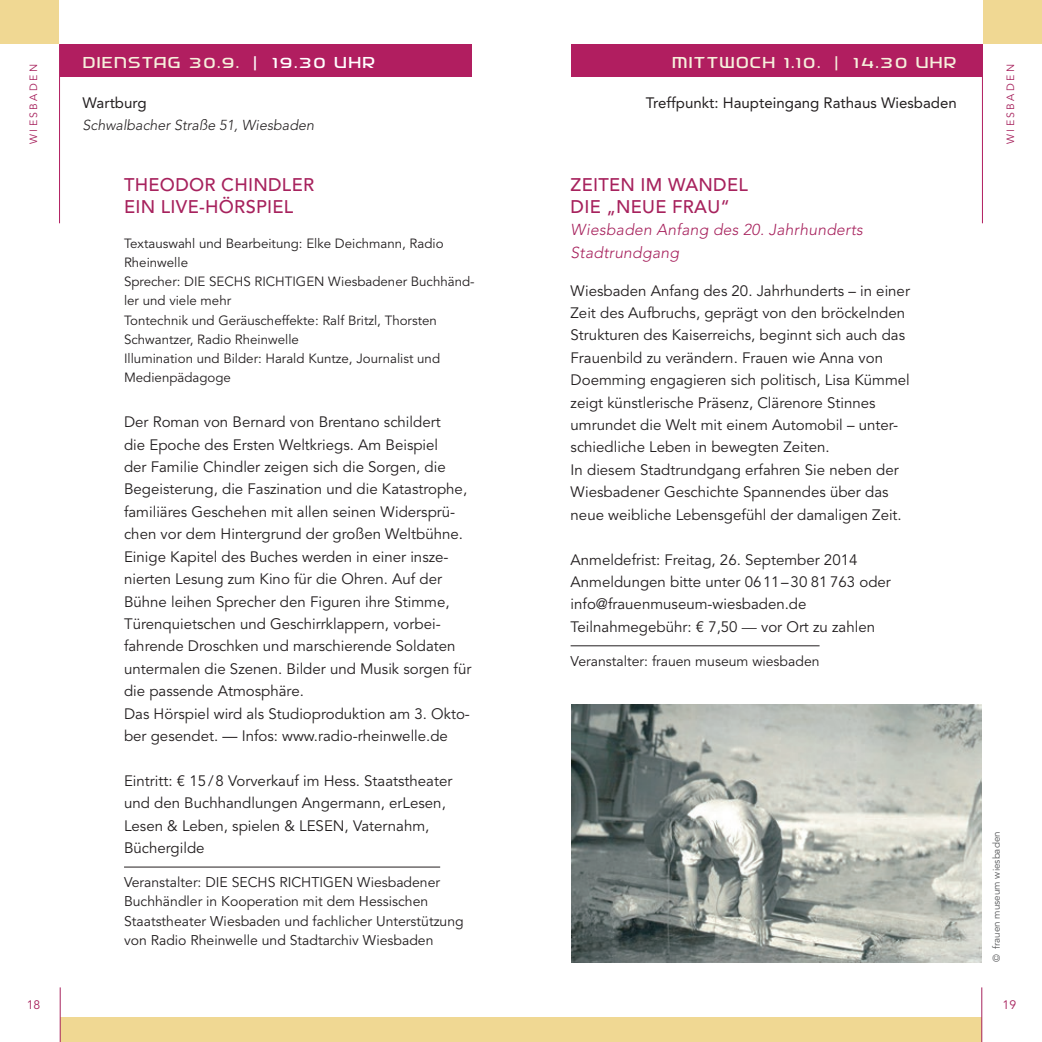
<style>
.page{position:relative;width:1042px;height:1042px;background:#fff}
.page>*{position:absolute;margin:0;border:0;box-sizing:border-box;transform-origin:0 0}
.t1{font:500 18.2px/22.4px "Avenir";letter-spacing:.015em;color:#a7225d}
.t2{font:italic 300 15.75px/22.4px "Avenir";letter-spacing:.015em;color:#a7225d}
.t3{font:500 15.75px "SF Hypocrisy";letter-spacing:.035em;color:#f6f0dc}
.t4{font:15.05px/22.4px "Avenir";color:#231f20}
.t5{font:15.05px "Avenir";color:#231f20}
.t6{font:italic 300 14.35px "Avenir";color:#231f20}
.t7{font:14px/19.2px "Avenir";color:#231f20}
.t8{font:13.3px/19.2px "Avenir";color:#231f20}
.t9{font:12.25px "Avenir";color:#a7225d}
.t10{font:10.5px "Avenir";letter-spacing:.23em;color:#a7225d}
.t11{font:9.8px "Avenir";color:#57585a}
.s1{color:#fff}
.s2{font-weight:300}
</style>
<div class="page">
<hr style="left:981px;top:987px;width:1px;height:55px;background:#a7225d">
<hr style="left:60px;top:987px;width:1px;height:55px;background:#a7225d">
<div style="left:0;top:0;width:59px;height:44px;background:#f0d893"></div>
<div style="left:983px;top:0;width:59px;height:44px;background:#f0d893"></div>
<div style="left:60px;top:44px;width:411px;height:33px;background:#b11e60"></div>
<div style="left:571px;top:44px;width:412px;height:33px;background:#b11e60"></div>
<div style="left:60px;top:1017px;width:921px;height:25px;background:#f0d893"></div>
<hr style="left:124px;top:867px;width:316px;height:1px;background:#231f20">
<hr style="left:570px;top:645px;width:249px;height:1px;background:#231f20">
<img style="left:571px;top:704px;width:410px;height:258px">
<hr style="left:59px;top:44px;width:1px;height:179px;background:#b11e60">
<hr style="left:982px;top:44px;width:1px;height:179px;background:#b11e60">
<p class="t3" style="left:83px;top:53px;width:294px">DIENSTAG 30.9. <span class="s1">| 19.30 UHR</span></p>
<p class="t3" style="left:672px;top:53px;width:286px">MITTWOCH 1.10. | 14.30 UHR</p>
<p class="t10" style="left:28px;top:144px;width:82px;rotate:-90deg">WIESBADEN</p>
<p class="t10" style="left:1004px;top:144px;width:82px;rotate:-90deg">WIESBADEN</p>
<p class="t5" style="left:646px;top:94px;width:312px">Treffpunkt: Haupteingang Rathaus Wiesbaden</p>
<p class="t5" style="left:83px;top:94px;width:66px">Wartburg</p>
<p class="t6" style="left:83px;top:117px;width:233px">Schwalbacher Straße 51, Wiesbaden</p>
<p class="t9" style="left:27px;top:998px;width:15px">18</p>
<p class="t1" style="left:124px;top:174px;width:192px">THEODOR CHINDLER<br>EIN LIVE-HÖRSPIEL</p>
<p class="t8" style="left:124px;top:234px;width:352px">Textauswahl und Bearbeitung: Elke Deichmann, Radio Rheinwelle<br>Sprecher: DIE SECHS RICHTIGEN Wiesbadener Buchhänd&shy;ler und viele mehr<br>Tontechnik und Geräuscheffekte: Ralf Britzl, Thorsten Schwantzer, Radio Rheinwelle<br>Illumination und Bilder: Harald Kuntze, Journalist und Medienpädagoge</p>
<p class="t4" style="left:124px;top:411px;width:349px">Der Roman von Bernard von Brentano schildert<br>die Epoche des Ersten Weltkriegs. Am Beispiel<br>der Familie Chindler zeigen sich die Sorgen, die Begeisterung, die Faszination und die Katastrophe, familiäres Geschehen mit allen seinen Widersprü&shy;chen vor dem Hintergrund der großen Weltbühne.<br>Einige Kapitel des Buches werden in einer insze&shy;nierten Lesung zum Kino für die Ohren. Auf der Bühne leihen Sprecher den Figuren ihre Stimme, Türenquietschen und Geschirrklappern, vorbei&shy;fahrende Droschken und marschierende Soldaten untermalen die Szenen. Bilder und Musik sorgen für die passende Atmosphäre.<br>Das Hörspiel wird als Studioproduktion am 3. Okto&shy;ber gesendet. — Infos: www.radio-rheinwelle.de</p>
<p class="t4" style="left:124px;top:770px;width:330px">Eintritt: € 15/8 Vorverkauf im Hess. Staatstheater und den Buchhandlungen Angermann, erLesen, Lesen &amp; Leben, spielen &amp; LESEN, Vaternahm, Büchergilde</p>
<p class="t7" style="left:124px;top:873px;width:341px">Veranstalter: DIE SECHS RICHTIGEN Wiesbadener Buchhändler in Kooperation mit dem Hessischen Staatstheater Wiesbaden und fachlicher Unterstützung von Radio Rheinwelle und Stadtarchiv Wiesbaden</p>
<p class="t1" style="left:570px;top:174px;width:179px">ZEITEN IM WANDEL<br>DIE „NEUE FRAU“</p>
<p class="t2" style="left:570px;top:219px;width:294px">Wiesbaden Anfang des 20. Jahrhunderts<br>Stadtrundgang</p>
<p class="t4" style="left:570px;top:280px;width:341px">Wiesbaden Anfang des 20. Jahrhunderts – in einer Zeit des Aufbruchs, geprägt von den bröckelnden Strukturen des Kaiserreichs, beginnt sich auch das Frauenbild zu verändern. Frauen wie Anna von Doemming engagieren sich politisch, Lisa Kümmel zeigt künstlerische Präsenz, Clärenore Stinnes umrundet die Welt mit einem Automobil – unter&shy;schiedliche Leben in bewegten Zeiten.<br>In diesem Stadtrundgang erfahren Sie neben der Wiesbadener Geschichte Spannendes über das neue weibliche Lebensgefühl der damaligen Zeit.</p>
<p class="t4" style="left:570px;top:548px;width:322px">Anmeldefrist: Freitag, 26. September 2014<br>Anmeldungen bitte unter 0611– 30 81 763 oder info@frauenmuseum-wiesbaden.de Teilnahmegebühr: € 7,50 <span class="s2">—</span> vor Ort zu zahlen</p>
<p class="t7" style="left:570px;top:652px;width:250px">Veranstalter: frauen museum wiesbaden</p>
<p class="t11" style="left:991px;top:962px;width:132px;rotate:-90deg">© frauen museum wiesbaden</p>
<p class="t9" style="left:1002px;top:998px;width:15px">19</p>
</div>
